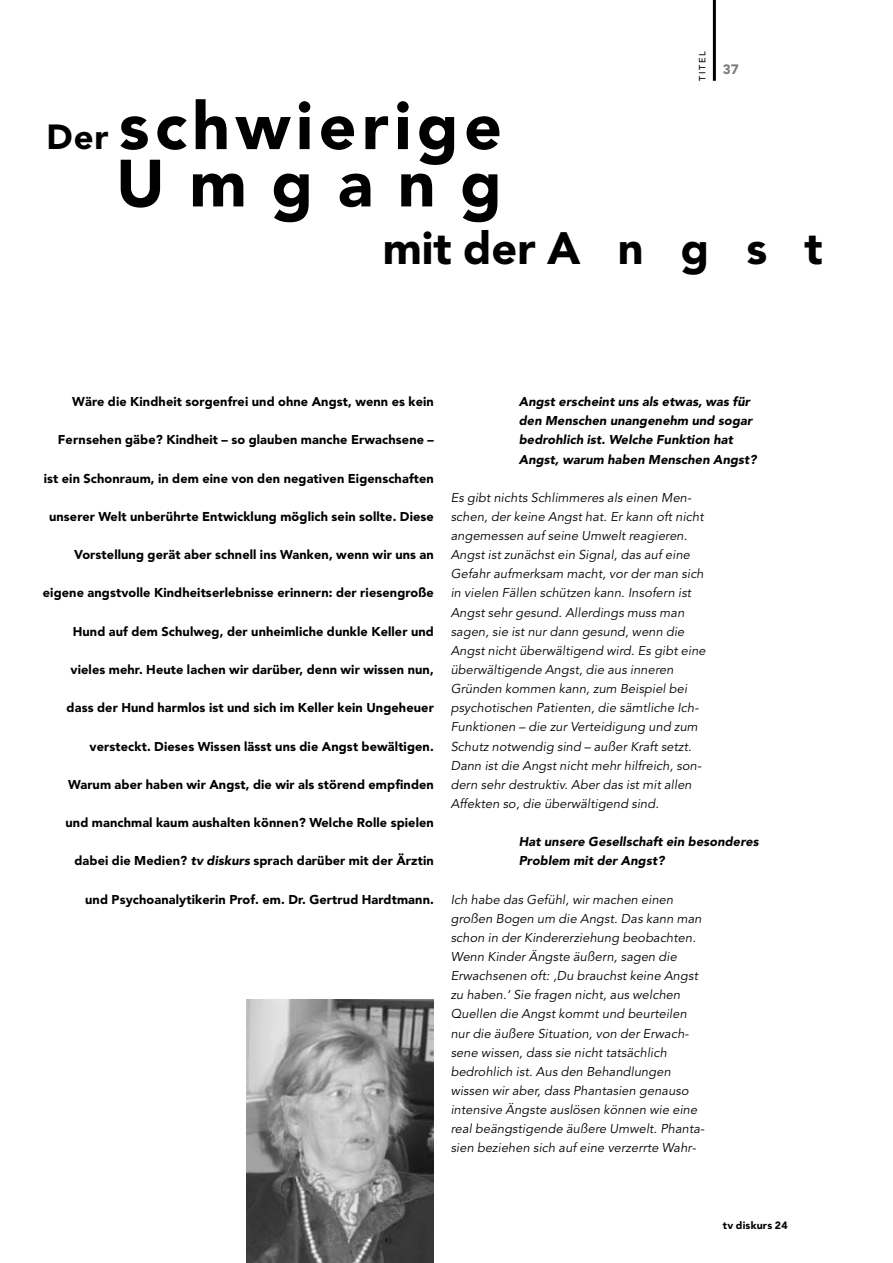
<style>
.page{position:relative;width:893px;height:1263px;background:#fff}
.page>*{position:absolute;margin:0;border:0;box-sizing:border-box;transform-origin:0 0}
.t1{font:900 66px/57.3px "Avenir";letter-spacing:.085em;color:#000;text-align:right}
.t2{font:900 45px "Avenir";color:#000}
.t3{font:900 13.5px "Avenir";color:#7c7c7c}
.t4{font:italic 12.75px/19.2px "Avenir";letter-spacing:.01em;color:#000}
.t5{font:900 12.75px "Avenir";letter-spacing:.01em;color:#000}
.t6{font:italic 900 12.75px/19.2px "Avenir";letter-spacing:.01em;color:#000}
.t7{font:900 10.5px "Avenir";letter-spacing:.02em;color:#000}
.t8{font:500 9px "Avenir";letter-spacing:.165em;color:#000}
.s1{font-size:34.65px}
.s2{font-style:italic}
</style>
<div class="page">
<hr style="left:713px;top:0;width:3px;height:81px;background:#000">
<img style="left:247px;top:999px;width:187px;height:264px">
<p class="t8" style="left:699px;top:81px;width:31px;rotate:-90deg">TITEL</p>
<p class="t3" style="left:723px;top:64px;width:17px">37</p>
<h1 class="t1" style="left:47px;top:103px;width:457px"><span class="s1">Der</span> schwierige<br>Umgang</h1>
<h2 class="t2" style="left:383px;top:230px;width:442px">mit der A n g s t</h2>
<p class="t5" style="left:72px;top:396px;width:363px">Wäre die Kindheit sorgenfrei und ohne Angst, wenn es kein</p>
<p class="t5" style="left:58px;top:435px;width:377px">Fernsehen gäbe? Kindheit – so glauben manche Erwachsene –</p>
<p class="t5" style="left:44px;top:473px;width:392px">ist ein Schonraum, in dem eine von den negativen Eigenschaften</p>
<p class="t5" style="left:49px;top:511px;width:386px">unserer Welt unberührte Entwicklung möglich sein sollte. Diese</p>
<p class="t5" style="left:74px;top:549px;width:361px">Vorstellung gerät aber schnell ins Wanken, wenn wir uns an</p>
<p class="t5" style="left:43px;top:588px;width:393px">eigene angstvolle Kindheitserlebnisse erinnern: der riesengroße</p>
<p class="t5" style="left:73px;top:626px;width:363px">Hund auf dem Schulweg, der unheimliche dunkle Keller und</p>
<p class="t5" style="left:71px;top:664px;width:365px">vieles mehr. Heute lachen wir darüber, denn wir wissen nun,</p>
<p class="t5" style="left:67px;top:703px;width:369px">dass der Hund harmlos ist und sich im Keller kein Ungeheuer</p>
<p class="t5" style="left:90px;top:741px;width:346px">versteckt. Dieses Wissen lässt uns die Angst bewältigen.</p>
<p class="t5" style="left:68px;top:779px;width:367px">Warum aber haben wir Angst, die wir als störend empfinden</p>
<p class="t5" style="left:66px;top:817px;width:370px">und manchmal kaum aushalten können? Welche Rolle spielen</p>
<p class="t5" style="left:74px;top:856px;width:361px">dabei die Medien? <span class="s2">tv diskurs</span> sprach darüber mit der Ärztin</p>
<p class="t5" style="left:85px;top:894px;width:350px">und Psychoanalytikerin Prof. em. Dr. Gertrud Hardtmann.</p>
<p class="t6" style="left:519px;top:393px;width:239px">Angst erscheint uns als etwas, was für den Menschen unangenehm und sogar bedrohlich ist. Welche Funktion hat Angst, warum haben Menschen Angst?</p>
<p class="t4" style="left:451px;top:489px;width:256px">Es gibt nichts Schlimmeres als einen Men&shy;schen, der keine Angst hat. Er kann oft nicht angemessen auf seine Umwelt reagieren.<br>Angst ist zunächst ein Signal, das auf eine Gefahr aufmerksam macht, vor der man sich in vielen Fällen schützen kann. Insofern ist Angst sehr gesund. Allerdings muss man sagen, sie ist nur dann gesund, wenn die Angst nicht überwältigend wird. Es gibt eine überwältigende Angst, die aus inneren Gründen kommen kann, zum Beispiel bei psychotischen Patienten, die sämtliche Ich-Funktionen – die zur Verteidigung und zum Schutz notwendig sind – außer Kraft setzt.<br>Dann ist die Angst nicht mehr hilfreich, son&shy;dern sehr destruktiv. Aber das ist mit allen Affekten so, die überwältigend sind.</p>
<p class="t6" style="left:519px;top:833px;width:241px">Hat unsere Gesellschaft ein besonderes<br>Problem mit der Angst?</p>
<p class="t4" style="left:451px;top:891px;width:255px">Ich habe das Gefühl, wir machen einen großen Bogen um die Angst. Das kann man schon in der Kindererziehung beobachten.<br>Wenn Kinder Ängste äußern, sagen die Erwachsenen oft: ‚Du brauchst keine Angst zu haben.‘ Sie fragen nicht, aus welchen Quellen die Angst kommt und beurteilen nur die äußere Situation, von der Erwach&shy;sene wissen, dass sie nicht tatsächlich bedrohlich ist. Aus den Behandlungen wissen wir aber, dass Phantasien genauso intensive Ängste auslösen können wie eine real beängstigende äußere Umwelt. Phanta&shy;sien beziehen sich auf eine verzerrte Wahr-</p>
<p class="t7" style="left:723px;top:1221px;width:66px">tv diskurs 24</p>
</div>
